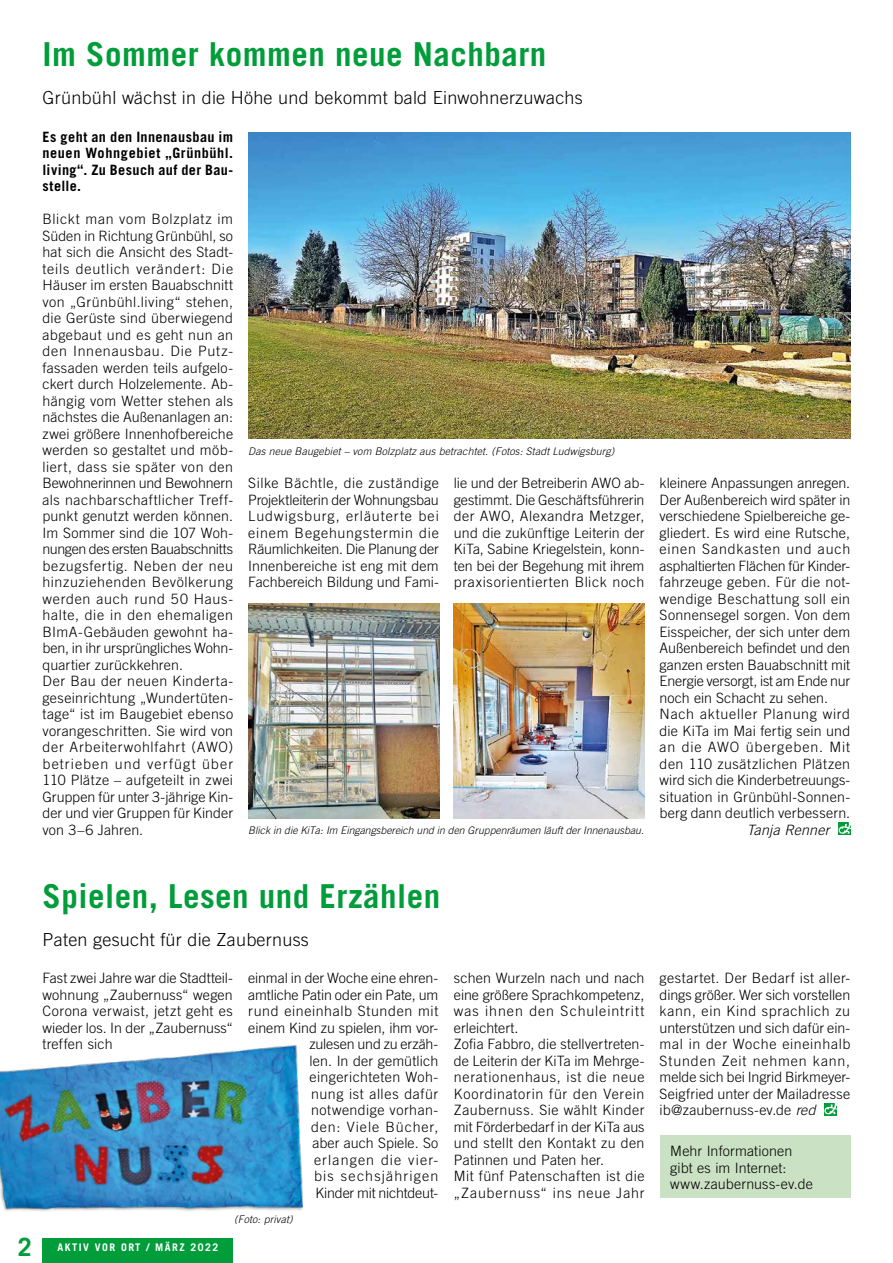
<style>
.page{position:relative;width:893px;height:1263px;background:#fff}
.page>*{position:absolute;margin:0;border:0;box-sizing:border-box;transform-origin:0 0}
.t1{font:700 33px "Ludwigsburg Trade Gothic";color:#009d3a}
.t2{font:700 25.2px "Ludwigsburg Trade Gothic";color:#009d3a}
.t3{font:300 18px "Ludwigsburg Trade Gothic";color:#000}
.t4{font:300 14.25px/16.5px "Ludwigsburg Trade Gothic";color:#000}
.t5{font:700 14.25px/16.5px "Ludwigsburg Trade Gothic";letter-spacing:.02em;color:#000;text-align:justify}
.t6{font:14.25px "Ludwigsburg Trade Gothic Lt Ob";letter-spacing:-.005em;color:#000}
.t7{font:10.5px "Ludwigsburg Trade Gothic Lt Ob";color:#000}
.t8{font:700 10.5px "Ludwigsburg Trade Gothic";letter-spacing:.125em;color:#fff}
.s1{font-family:"Ludwigsburg Trade Gothic Lt Ob";font-weight:400}
</style>
<div class="page">
<div style="left:43px;top:1238px;width:190px;height:25px;background:#009d3a"></div>
<div style="left:838px;top:822px;width:12px;height:13px;background:#009d3a"></div>
<svg style="left:838px;top:822px;width:12px;height:12px"></svg>
<svg style="left:824px;top:1114px;width:12px;height:1px"></svg>
<svg style="left:824px;top:1103px;width:12px;height:11px"></svg>
<img style="left:248px;top:132px;width:602px;height:307px">
<div style="left:660px;top:1135px;width:190px;height:63px;background:#cbe1c3"></div>
<img style="left:454px;top:604px;width:191px;height:214px">
<img style="left:248px;top:604px;width:191px;height:214px">
<img style="left:0;top:1044px;width:303px;height:167px">
<h1 class="t1" style="left:43px;top:34px;width:506px">Im Sommer kommen neue Nachbarn</h1>
<p class="t3" style="left:43px;top:87px;width:542px">Grünbühl wächst in die Höhe und bekommt bald Einwohnerzuwachs</p>
<p class="t5" style="left:43px;top:128px;width:192px">Es geht an den Innenausbau im neuen Wohngebiet „Grünbühl. living“. Zu Besuch auf der Bau&shy;stelle.</p>
<p class="t4" style="left:43px;top:211px;width:192px">Blickt man vom Bolzplatz im<br>Süden in Richtung Grünbühl, so hat sich die Ansicht des Stadt&shy;teils deutlich verändert: Die<br>Häuser im ersten Bauabschnitt von „Grünbühl.living“ stehen, die Gerüste sind überwiegend abgebaut und es geht nun an den Innenausbau. Die Putz&shy;fassaden werden teils aufgelo&shy;ckert durch Holzelemente. Ab&shy;hängig vom Wetter stehen als nächstes die Außenanlagen an: zwei größere Innenhofbereiche werden so gestaltet und möb&shy;liert, dass sie später von den<br>Bewohnerinnen und Bewohnern als nachbarschaftlicher Treff&shy;punkt genutzt werden können.<br>Im Sommer sind die 107 Woh&shy;nungen des ersten Bauabschnitts bezugsfertig. Neben der neu hinzuziehenden Bevölkerung werden auch rund 50 Haus&shy;halte, die in den ehemaligen<br>BImA-Gebäuden gewohnt ha&shy;ben, in ihr ursprüngliches Wohn&shy;quartier zurückkehren.<br>Der Bau der neuen Kinderta&shy;geseinrichtung „Wundertüten&shy;tage“ ist im Baugebiet ebenso vorangeschritten. Sie wird von der Arbeiterwohlfahrt (AWO) betrieben und verfügt über<br>110 Plätze – aufgeteilt in zwei<br>Gruppen für unter 3-jährige Kin&shy;der und vier Gruppen für Kinder von 3–6 Jahren.</p>
<p class="t7" style="left:248px;top:445px;width:368px">Das neue Baugebiet – vom Bolzplatz aus betrachtet. (Fotos: Stadt Ludwigsburg)</p>
<p class="t4" style="left:248px;top:475px;width:192px;text-align:justify">Silke Bächtle, die zuständige Projektleiterin der Wohnungsbau Ludwigsburg, erläuterte bei einem Begehungstermin die Räumlichkeiten. Die Planung der Innenbereiche ist eng mit dem Fachbereich Bildung und Fami-</p>
<p class="t4" style="left:454px;top:475px;width:192px;text-align:justify">lie und der Betreiberin AWO ab&shy;gestimmt. Die Geschäftsführerin der AWO, Alexandra Metzger, und die zukünftige Leiterin der KiTa, Sabine Kriegelstein, konn&shy;ten bei der Begehung mit ihrem praxisorientierten Blick noch</p>
<p class="t4" style="left:660px;top:475px;width:192px">kleinere Anpassungen anregen.<br>Der Außenbereich wird später in verschiedene Spielbereiche ge&shy;gliedert. Es wird eine Rutsche, einen Sandkasten und auch asphaltierten Flächen für Kinder&shy;fahrzeuge geben. Für die not&shy;wendige Beschattung soll ein<br>Sonnensegel sorgen. Von dem<br>Eisspeicher, der sich unter dem<br>Außenbereich befindet und den ganzen ersten Bauabschnitt mit<br>Energie versorgt, ist am Ende nur noch ein Schacht zu sehen.<br>Nach aktueller Planung wird die KiTa im Mai fertig sein und an die AWO übergeben. Mit den 110 zusätzlichen Plätzen wird sich die Kinderbetreuungs&shy;situation in Grünbühl-Sonnen&shy;berg dann deutlich verbessern.</p>
<p class="t6" style="left:747px;top:821px;width:85px">Tanja Renner</p>
<p class="t7" style="left:248px;top:824px;width:397px">Blick in die KiTa: Im Eingangsbereich und in den Gruppenräumen läuft der Innenausbau.</p>
<h1 class="t1" style="left:43px;top:876px;width:400px">Spielen, Lesen und Erzählen</h1>
<p class="t3" style="left:43px;top:929px;width:268px">Paten gesucht für die Zaubernuss</p>
<p class="t4" style="left:43px;top:970px;width:192px;text-align:justify">Fast zwei Jahre war die Stadtteil&shy;wohnung „Zaubernuss“ wegen Corona verwaist, jetzt geht es wieder los. In der „Zaubernuss“ treffen sich</p>
<p class="t4" style="left:248px;top:970px;width:192px;text-align:right">einmal in der Woche eine ehren&shy;amtliche Patin oder ein Pate, um rund eineinhalb Stunden mit einem Kind zu spielen, ihm vor&shy;zulesen und zu erzäh-<br>len. In der gemütlich eingerichteten Woh-<br>nung ist alles dafür notwendige vorhan-<br>den: Viele Bücher,<br>aber auch Spiele. So<br>erlangen die vier-<br>bis sechsjährigen<br>Kinder mit nichtdeut-</p>
<p class="t4" style="left:454px;top:970px;width:192px">schen Wurzeln nach und nach eine größere Sprachkompetenz, was ihnen den Schuleintritt erleichtert.<br>Zofia Fabbro, die stellvertreten&shy;de Leiterin der KiTa im Mehrge&shy;nerationenhaus, ist die neue<br>Koordinatorin für den Verein<br>Zaubernuss. Sie wählt Kinder mit Förderbedarf in der KiTa aus und stellt den Kontakt zu den<br>Patinnen und Paten her.<br>Mit fünf Patenschaften ist die „Zaubernuss“ ins neue Jahr</p>
<p class="t4" style="left:660px;top:970px;width:192px;text-align:justify">gestartet. Der Bedarf ist aller&shy;dings größer. Wer sich vorstellen kann, ein Kind sprachlich zu unterstützen und sich dafür ein&shy;mal in der Woche eineinhalb Stunden Zeit nehmen kann, melde sich bei Ingrid Birkmeyer-Seigfried unter der Mailadresse ib@zaubernuss-ev.de <span class="s1">red</span></p>
<p class="t4" style="left:670px;top:1143px;width:144px">Mehr Informationen gibt es im Internet: www.zaubernuss-ev.de</p>
<h2 class="t2" style="left:18px;top:1231px;width:16px">2</h2>
<p class="t8" style="left:57px;top:1241px;width:162px">AKTIV VOR ORT / MÄRZ 2022</p>
<p class="t7" style="left:234px;top:1213px;width:60px">(Foto: privat)</p>
</div>
